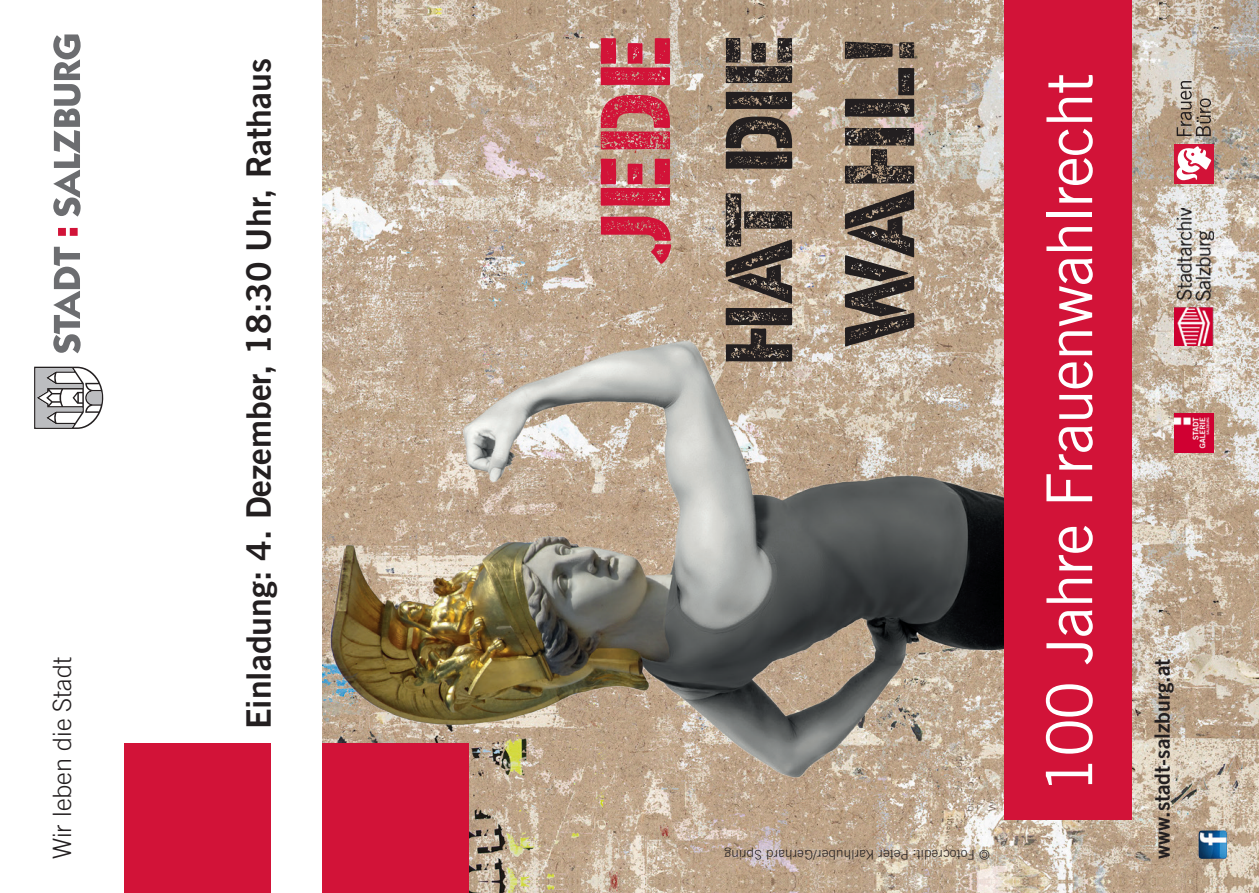
<style>
.page{position:relative;width:1259px;height:893px;background:#fff}
.page>*{position:absolute;margin:0;border:0;box-sizing:border-box;transform-origin:0 0}
.t1{font:800 101.7px "DIN Next Stencil Rust";color:#231f20}
.t2{font:800 101.7px "DIN Next Stencil Rust";color:#d21338}
.t3{font:800 97.5px "DIN Next Stencil Rust";letter-spacing:-.02em;color:#231f20}
.t4{font:63.3px "Trade Gothic";letter-spacing:-.025em;color:#fff}
.t5{font:33.6px "Trade Gothic Bold Two";color:#231f20}
.t6{font:300 25.2px "Trade Gothic";color:#231f20}
.t7{font:21px "Trade Gothic Bold Two";color:#231f20}
.t8{font:300 13.2px "Trade Gothic";letter-spacing:.02em;color:#231f20}
</style>
<div class="page">
<img style="left:322px;top:0;width:937px;height:893px">
<div style="left:124px;top:744px;width:147px;height:149px;background:#d21338"></div>
<svg style="left:34px;top:367px;width:69px;height:62px"></svg>
<svg style="left:53px;top:247px;width:28px;height:106px"></svg>
<div style="left:70px;top:228px;width:8px;height:8px;background:#d21338"></div>
<div style="left:58px;top:228px;width:8px;height:8px;background:#d21338"></div>
<svg style="left:53px;top:34px;width:28px;height:183px"></svg>
<div style="left:322px;top:744px;width:147px;height:149px;background:#d21338"></div>
<img style="left:322px;top:302px;width:775px;height:544px">
<img style="left:1198px;top:830px;width:29px;height:29px">
<div style="left:1004px;top:0;width:127px;height:819px;background:#d21338"></div>
<img style="left:1174px;top:209px;width:39px;height:137px">
<svg style="left:1176px;top:81px;width:35px;height:55px;background:#a5988a"></svg>
<div style="left:1173px;top:144px;width:40px;height:40px;background:#d21338"></div>
<svg style="left:1176px;top:146px;width:35px;height:35px"></svg>
<img style="left:1174px;top:413px;width:39px;height:40px">
<h1 class="t2" style="left:575px;top:266px;width:233px;rotate:-90deg">JEDE</h1>
<h2 class="t3" style="left:701px;top:367px;width:334px;rotate:-90deg">HAT DIE</h2>
<h1 class="t1" style="left:819px;top:348px;width:315px;rotate:-90deg">WAHL!</h1>
<h3 class="t5" style="left:238px;top:729px;width:672px;rotate:-90deg">Einladung: 4. Dezember, 18:30 Uhr, Rathaus</h3>
<h3 class="t4" style="left:1031px;top:794px;width:723px;rotate:-90deg">100 Jahre Frauenwahlrecht</h3>
<h3 class="t6" style="left:47px;top:859px;width:204px;rotate:-90deg">Wir leben die Stadt</h3>
<h3 class="t7" style="left:1149px;top:859px;width:202px;rotate:-90deg">www.stadt-salzburg.at</h3>
<p class="t8" style="left:989px;top:862px;width:266px;rotate:-180deg">© Fotocredit: Peter Karlhuber/Gerhard Spring</p>
</div>
